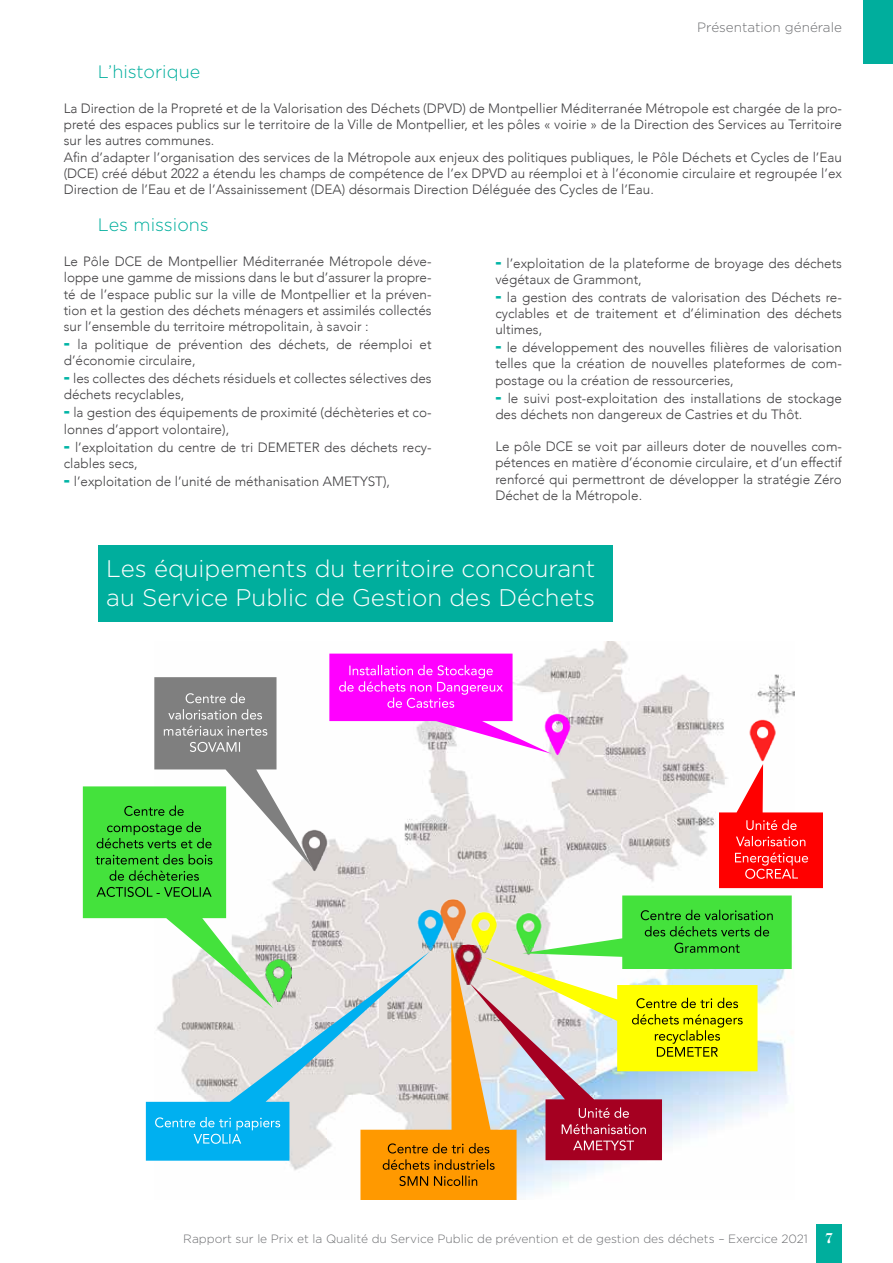
<style>
.page{position:relative;width:893px;height:1263px;background:#fff}
.page>*{position:absolute;margin:0;border:0;box-sizing:border-box;transform-origin:0 0}
.t1{font:300 24px/28.8px "Gotham";color:#fff}
.t2{font:300 18px "Gotham";color:#00ae9d}
.t3{font:700 15px "Bodoni";color:#fff}
.t4{font:300 13.5px/16.2px "Avenir";color:#414042}
.t5{font:300 13.5px "Gotham";color:#6d6e71}
.t6{font:300 12px "Gotham";color:#6d6e71}
.s1{font-family:"Gotham";font-weight:900;font-size:15px;color:#00b4a5}
</style>
<div class="page">
<div style="left:816px;top:1225px;width:26px;height:38px;background:#00ae9d"></div>
<div style="left:863px;top:0;width:30px;height:64px;background:#00ae9d"></div>
<img style="left:313px;top:641px;width:482px;height:304px">
<img style="left:401px;top:890px;width:156px;height:5px">
<img style="left:313px;top:821px;width:31px;height:58px">
<img style="left:734px;top:712px;width:58px;height:52px">
<img style="left:528px;top:705px;width:58px;height:58px">
<svg style="left:329px;top:654px;width:222px;height:100px"></svg>
<svg style="left:719px;top:764px;width:104px;height:124px"></svg>
<svg style="left:83px;top:677px;width:230px;height:274px"></svg>
<svg style="left:146px;top:951px;width:214px;height:210px;fill:#e3dedb"></svg>
<svg style="left:155px;top:1117px;width:125px;height:27px;background:#21baf1"></svg>
<svg style="left:360px;top:895px;width:432px;height:304px"></svg>
<div style="left:98px;top:545px;width:514px;height:77px;background:#00ae9d"></div>
<p class="t5" style="left:697px;top:19px;width:146px">Présentation générale</p>
<h2 class="t2" style="left:98px;top:60px;width:104px">L’historique</h2>
<p class="t4" style="left:64px;top:100px;width:780px">La Direction de la Propreté et de la Valorisation des Déchets (DPVD) de Montpellier Méditerranée Métropole est chargée de la pro&shy;preté des espaces publics sur le territoire de la Ville de Montpellier, et les pôles « voirie » de la Direction des Services au Territoire sur les autres communes.<br>Afin d’adapter l’organisation des services de la Métropole aux enjeux des politiques publiques, le Pôle Déchets et Cycles de l’Eau (DCE) créé début 2022 a étendu les champs de compétence de l’ex DPVD au réemploi et à l’économie circulaire et regroupée l’ex Direction de l’Eau et de l’Assainissement (DEA) désormais Direction Déléguée des Cycles de l’eau.</p>
<h2 class="t2" style="left:98px;top:214px;width:113px">Les missions</h2>
<p class="t4" style="left:64px;top:253px;width:369px;text-align:justify">Le Pôle DCE de Montpellier Méditerranée Métropole déve&shy;loppe une gamme de missions dans le but d’assurer la propre&shy;té de l’espace public sur la ville de Montpellier et la préven&shy;tion et la gestion des déchets ménagers et assimilés collectés sur l’ensemble du territoire métropolitain, à savoir :</p>
<p class="t4" style="left:64px;top:336px;width:369px"><span class="s1">-</span> la politique de prévention des déchets, de réemploi et d’économie circulaire,</p>
<p class="t4" style="left:64px;top:370px;width:369px"><span class="s1">-</span> les collectes des déchets résiduels et collectes sélectives des déchets recyclables,</p>
<p class="t4" style="left:64px;top:405px;width:369px"><span class="s1">-</span> la gestion des équipements de proximité (déchèteries et co&shy;lonnes d’apport volontaire),</p>
<p class="t4" style="left:64px;top:439px;width:369px"><span class="s1">-</span> l’exploitation du centre de tri DEMETEr des déchets recy&shy;clables secs,</p>
<p class="t4" style="left:64px;top:473px;width:328px"><span class="s1">-</span> l’exploitation de l’unité de méthanisation AMETYST),</p>
<p class="t4" style="left:495px;top:255px;width:348px"><span class="s1">-</span> l’exploitation de la plateforme de broyage des déchets végétaux de Grammont,</p>
<p class="t4" style="left:495px;top:289px;width:348px;text-align:justify"><span class="s1">-</span> la gestion des contrats de valorisation des Déchets re&shy;cyclables et de traitement et d’élimination des déchets ultimes,</p>
<p class="t4" style="left:495px;top:339px;width:348px;text-align:justify"><span class="s1">-</span> le développement des nouvelles filières de valorisation telles que la création de nouvelles plateformes de com&shy;postage ou la création de ressourceries,</p>
<p class="t4" style="left:495px;top:390px;width:348px"><span class="s1">-</span> le suivi post-exploitation des installations de stockage des déchets non dangereux de Castries et du Thôt.</p>
<p class="t4" style="left:495px;top:438px;width:348px;text-align:justify">Le pôle DCE se voit par ailleurs doter de nouvelles com&shy;pétences en matière d’économie circulaire, et d’un effectif renforcé qui permettront de développer la stratégie Zéro Déchet de la Métropole.</p>
<h1 class="t1" style="left:106px;top:553px;width:491px">Les équipements du territoire concourant au Service Public de Gestion des Déchets</h1>
<p class="t6" style="left:183px;top:1231px;width:626px">Rapport sur le Prix et la Qualité du Service Public de prévention et de gestion des déchets – Exercice 2021</p>
<p class="t3" style="left:825px;top:1229px;width:9px">7</p>
</div>
